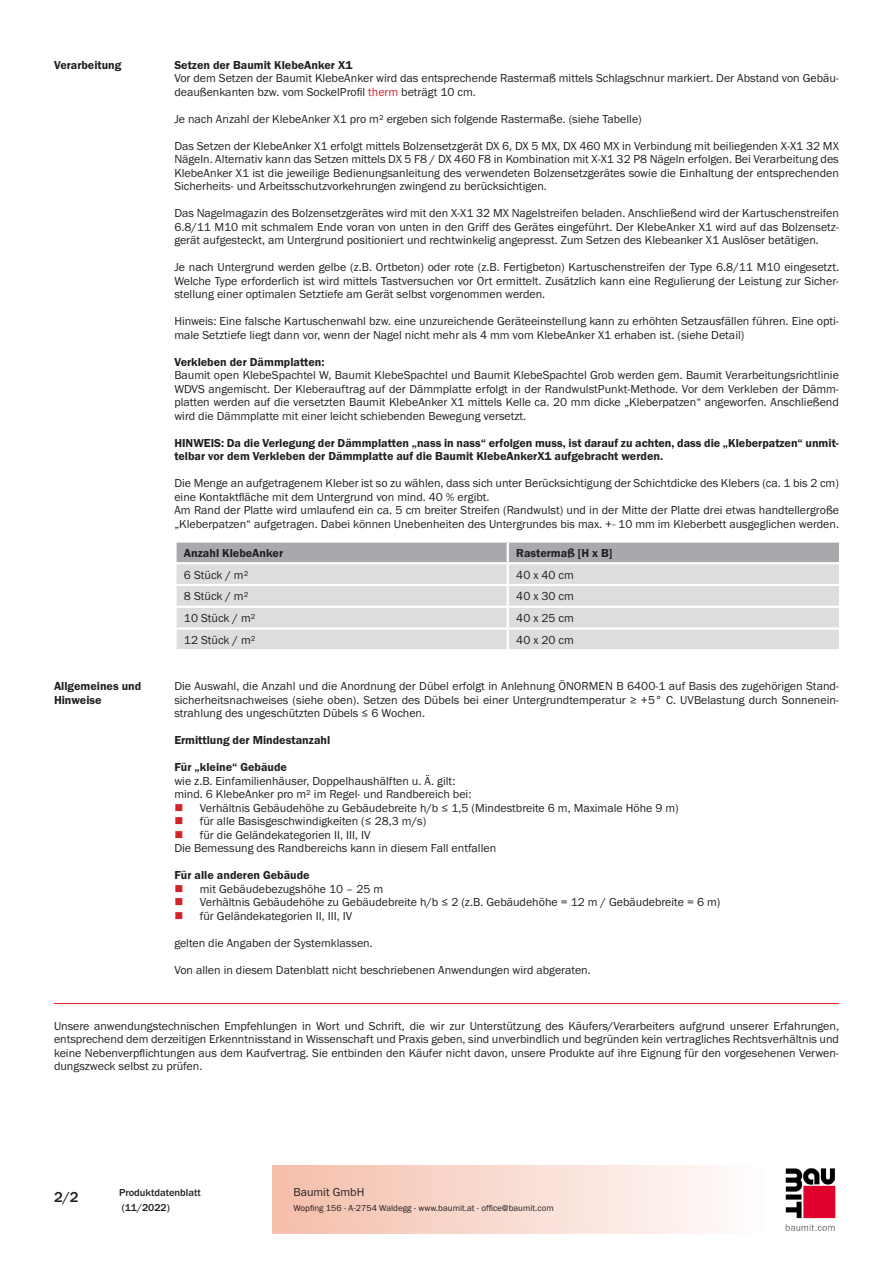
<style>
.page{position:relative;width:893px;height:1263px;background:#fff}
.page>*{position:absolute;margin:0;border:0;box-sizing:border-box;transform-origin:0 0}
.t1{font:500 15px "BM Franklin Gothic URW";color:#231f20}
.PDS_Standard{font:12px/13.5px "BM Franklin Gothic URW Boo";color:#231f20;text-align:justify}
.PDS_Standard-2{font:12px/13.5px "BM Franklin Gothic URW Dem";color:#231f20}
.PDS_Header{font:12px/13.5px "BM Franklin Gothic URW Dem";color:#231f20}
.t2{font:500 10.5px/15px "BM Franklin Gothic URW";color:#231f20}
.t3{font:9px "BM Franklin Gothic URW Boo";color:#231f20}
.s1{color:#d1232a}
</style>
<div class="page">
<img style="left:785px;top:1168px;width:51px;height:63px">
<div style="left:177px;top:564px;width:662px;height:85px;background:#dcdddf"></div>
<div style="left:175px;top:542px;width:665px;height:20px;background:#a8a9ad"></div>
<hr style="left:507px;top:564px;width:2px;height:20px;background:#fff">
<hr style="left:174px;top:584px;width:334px;height:2px;background:#fff">
<hr style="left:508px;top:584px;width:333px;height:2px;background:#fff">
<hr style="left:507px;top:586px;width:2px;height:20px;background:#fff">
<hr style="left:174px;top:606px;width:334px;height:2px;background:#fff">
<hr style="left:508px;top:606px;width:333px;height:2px;background:#fff">
<hr style="left:174px;top:627px;width:334px;height:3px;background:#fff">
<hr style="left:508px;top:627px;width:333px;height:3px;background:#fff">
<svg style="left:507px;top:608px;width:2px;height:41px"></svg>
<hr style="left:54px;top:1003px;width:785px;height:1px;background:#ee1d23">
<p class="PDS_Header" style="left:54px;top:58px;width:69px">Verarbeitung</p>
<p class="PDS_Standard-2" style="left:174px;top:58px;width:180px">Setzen der Baumit KlebeAnker X1</p>
<p class="PDS_Standard" style="left:174px;top:71px;width:666px">Vor dem Setzen der Baumit KlebeAnker wird das entsprechende Rastermaß mittels Schlagschnur markiert. Der Abstand von Gebäu&shy;deaußenkanten bzw. vom SockelProfil <span class="s1">therm</span> beträgt 10 cm.</p>
<p class="PDS_Standard" style="left:174px;top:112px;width:469px">Je nach Anzahl der KlebeAnker X1 pro m² ergeben sich folgende Rastermaße. (siehe Tabelle)</p>
<p class="PDS_Standard" style="left:174px;top:139px;width:666px">Das Setzen der KlebeAnker X1 erfolgt mittels Bolzensetzgerät DX 6, DX 5 MX, DX 460 MX in Verbindung mit beiliegenden X-X1 32 MX Nägeln. Alternativ kann das Setzen mittels DX 5 F8 / DX 460 F8 in Kombination mit X-X1 32 P8 Nägeln erfolgen. Bei Verarbeitung des KlebeAnker X1 ist die jeweilige Bedienungsanleitung des verwendeten Bolzensetzgerätes sowie die Einhaltung der entsprechenden Sicherheits- und Arbeitsschutzvorkehrungen zwingend zu berücksichtigen.</p>
<p class="PDS_Standard" style="left:174px;top:206px;width:666px">Das Nagelmagazin des Bolzensetzgerätes wird mit den X-X1 32 MX Nagelstreifen beladen. Anschließend wird der Kartuschenstreifen 6.8/11 M10 mit schmalem Ende voran von unten in den Griff des Gerätes eingeführt. Der KlebeAnker X1 wird auf das Bolzensetz&shy;gerät aufgesteckt, am Untergrund positioniert und rechtwinkelig angepresst. Zum Setzen des Klebeanker X1 Auslöser betätigen.</p>
<p class="PDS_Standard" style="left:174px;top:260px;width:666px">Je nach Untergrund werden gelbe (z.B. Ortbeton) oder rote (z.B. Fertigbeton) Kartuschenstreifen der Type 6.8/11 M10 eingesetzt.<br>Welche Type erforderlich ist wird mittels Tastversuchen vor Ort ermittelt. Zusätzlich kann eine Regulierung der Leistung zur Sicher&shy;stellung einer optimalen Setztiefe am Gerät selbst vorgenommen werden.</p>
<p class="PDS_Standard" style="left:174px;top:314px;width:666px">Hinweis: Eine falsche Kartuschenwahl bzw. eine unzureichende Geräteeinstellung kann zu erhöhten Setzausfällen führen. Eine opti&shy;male Setztiefe liegt dann vor, wenn der Nagel nicht mehr als 4 mm vom KlebeAnker X1 erhaben ist. (siehe Detail)</p>
<p class="PDS_Standard-2" style="left:174px;top:355px;width:152px">Verkleben der Dämmplatten:</p>
<p class="PDS_Standard" style="left:174px;top:368px;width:666px">Baumit open KlebeSpachtel W, Baumit KlebeSpachtel und Baumit KlebeSpachtel Grob werden gem. Baumit Verarbeitungsrichtlinie WDVS angemischt. Der Kleberauftrag auf der Dämmplatte erfolgt in der RandwulstPunkt-Methode. Vor dem Verkleben der Dämm&shy;platten werden auf die versetzten Baumit KlebeAnker X1 mittels Kelle ca. 20 mm dicke „Kleberpatzen“ angeworfen. Anschließend wird die Dämmplatte mit einer leicht schiebenden Bewegung versetzt.</p>
<p class="PDS_Standard-2" style="left:174px;top:436px;width:666px">HINWEIS: Da die Verlegung der Dämmplatten „nass in nass“ erfolgen muss, ist darauf zu achten, dass die „Kleberpatzen“ unmit&shy;telbar vor dem Verkleben der Dämmplatte auf die Baumit KlebeAnkerX1 aufgebracht werden.</p>
<p class="PDS_Standard" style="left:174px;top:476px;width:666px">Die Menge an aufgetragenem Kleber ist so zu wählen, dass sich unter Berücksichtigung der Schichtdicke des Klebers (ca. 1 bis 2 cm) eine Kontaktfläche mit dem Untergrund von mind. 40 % ergibt.</p>
<p class="PDS_Standard" style="left:174px;top:503px;width:666px">Am Rand der Platte wird umlaufend ein ca. 5 cm breiter Streifen (Randwulst) und in der Mitte der Platte drei etwas handtellergroße „Kleberpatzen“ aufgetragen. Dabei können Unebenheiten des Untergrundes bis max. +- 10 mm im Kleberbett ausgeglichen werden.</p>
<p class="PDS_Standard-2" style="left:184px;top:546px;width:101px">Anzahl KlebeAnker</p>
<p class="PDS_Standard-2" style="left:516px;top:546px;width:98px">Rastermaß [H x B]</p>
<p class="PDS_Standard" style="left:184px;top:568px;width:66px">6 Stück / m²</p>
<p class="PDS_Standard" style="left:516px;top:568px;width:59px">40 x 40 cm</p>
<p class="PDS_Standard" style="left:184px;top:590px;width:66px">8 Stück / m²</p>
<p class="PDS_Standard" style="left:516px;top:590px;width:59px">40 x 30 cm</p>
<p class="PDS_Standard" style="left:184px;top:612px;width:73px">10 Stück / m²</p>
<p class="PDS_Standard" style="left:516px;top:612px;width:59px">40 x 25 cm</p>
<p class="PDS_Standard" style="left:184px;top:633px;width:73px">12 Stück / m²</p>
<p class="PDS_Standard" style="left:516px;top:633px;width:59px">40 x 20 cm</p>
<p class="PDS_Header" style="left:54px;top:680px;width:89px">Allgemeines und<br>Hinweise</p>
<p class="PDS_Standard" style="left:174px;top:680px;width:666px">Die Auswahl, die Anzahl und die Anordnung der Dübel erfolgt in Anlehnung ÖNORMEN B 6400-1 auf Basis des zugehörigen Stand&shy;sicherheitsnachweises (siehe oben). Setzen des Dübels bei einer Untergrundtemperatur ≥ +5° C. UVBelastung durch Sonnenein&shy;strahlung des ungeschützten Dübels ≤ 6 Wochen.</p>
<p class="PDS_Standard-2" style="left:174px;top:734px;width:157px">Ermittlung der Mindestanzahl</p>
<p class="PDS_Standard-2" style="left:174px;top:761px;width:114px">Für „kleine“ Gebäude</p>
<p class="PDS_Standard" style="left:174px;top:774px;width:283px">wie z.B. Einfamilienhäuser, Doppelhaushälften u. Ä. gilt:</p>
<p class="PDS_Standard" style="left:174px;top:788px;width:299px">mind. 6 KlebeAnker pro m² im Regel- und Randbereich bei:</p>
<p class="PDS_Standard" style="left:200px;top:801px;width:480px">Verhältnis Gebäudehöhe zu Gebäudebreite h/b ≤ 1,5 (Mindestbreite 6 m, Maximale Höhe 9 m)</p>
<p class="PDS_Standard" style="left:200px;top:815px;width:228px">für alle Basisgeschwindigkeiten (≤ 28,3 m/s)</p>
<p class="PDS_Standard" style="left:200px;top:828px;width:172px">für die Geländekategorien II, III, IV</p>
<p class="PDS_Standard" style="left:174px;top:842px;width:323px">Die Bemessung des Randbereichs kann in diesem Fall entfallen</p>
<p class="PDS_Standard-2" style="left:174px;top:869px;width:137px">Für alle anderen Gebäude</p>
<p class="PDS_Standard" style="left:200px;top:882px;width:185px">mit Gebäudebezugshöhe 10 – 25 m</p>
<p class="PDS_Standard" style="left:200px;top:896px;width:522px">Verhältnis Gebäudehöhe zu Gebäudebreite h/b ≤ 2 (z.B. Gebäudehöhe = 12 m / Gebäudebreite = 6 m)</p>
<p class="PDS_Standard" style="left:200px;top:909px;width:154px">für Geländekategorien II, III, IV</p>
<p class="PDS_Standard" style="left:174px;top:936px;width:200px">gelten die Angaben der Systemklassen.</p>
<p class="PDS_Standard" style="left:174px;top:963px;width:418px">Von allen in diesem Datenblatt nicht beschriebenen Anwendungen wird abgeraten.</p>
<p class="PDS_Standard" style="left:54px;top:1019px;width:786px">Unsere anwendungstechnischen Empfehlungen in Wort und Schrift, die wir zur Unterstützung des Käufers/Verarbeiters aufgrund unserer Erfahrungen, entsprechend dem derzeitigen Erkenntnisstand in Wissenschaft und Praxis geben, sind unverbindlich und begründen kein vertragliches Rechtsverhältnis und keine Nebenverpflichtungen aus dem Kaufvertrag. Sie entbinden den Käufer nicht davon, unsere Produkte auf ihre Eignung für den vorgesehenen Verwen&shy;dungszweck selbst zu prüfen.</p>
<p class="t1" style="left:54px;top:1188px;width:26px">2/2</p>
<p class="t2" style="left:119px;top:1185px;width:83px">Produktdatenblatt (11/2022)</p>
<p class="PDS_Standard" style="left:293px;top:1185px;width:73px">Baumit GmbH</p>
<p class="t3" style="left:293px;top:1202px;width:262px">Wopfing 156 - A-2754 Waldegg - www.baumit.at - office@baumit.com</p>
</div>
